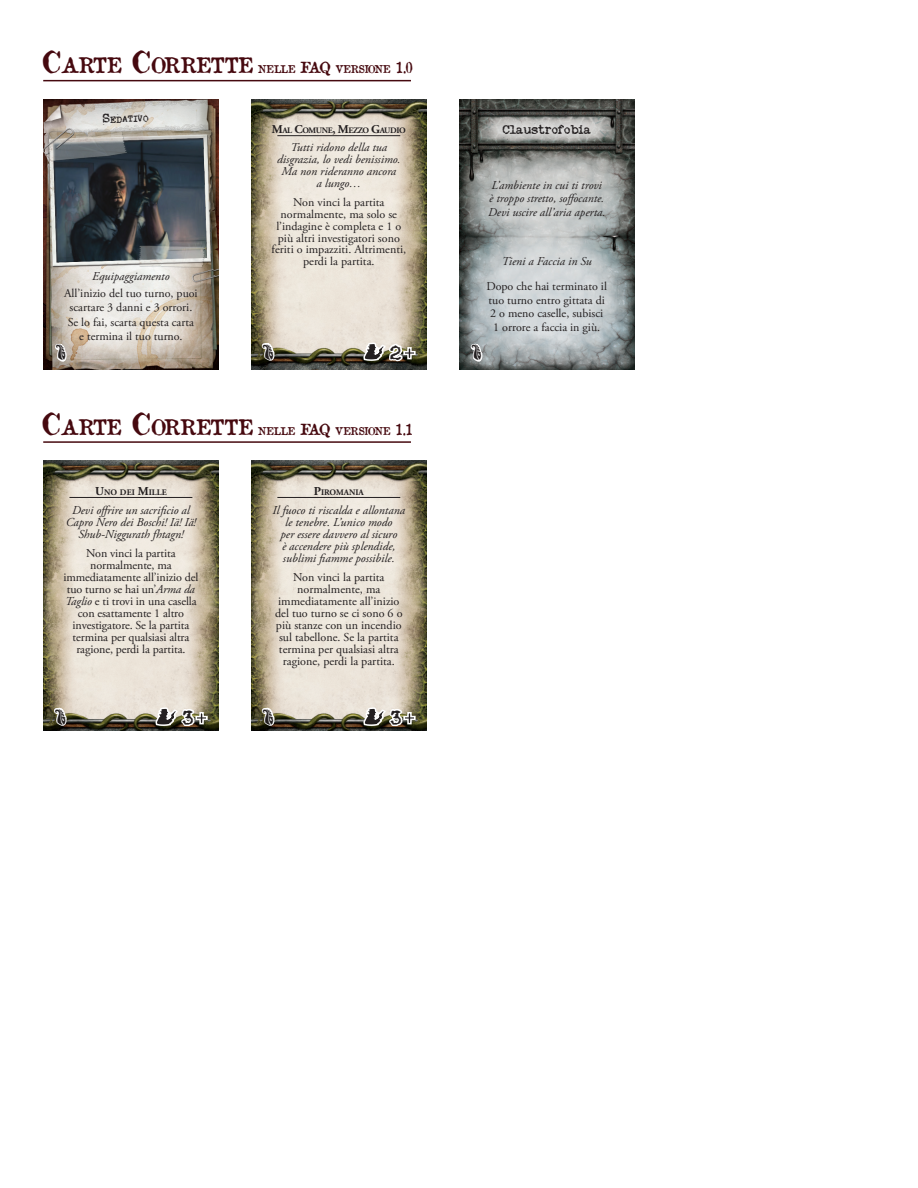
<style>
.page{position:relative;width:918px;height:1188px;background:#fff}
.page>*{position:absolute;margin:0;border:0;box-sizing:border-box;transform-origin:0 0}
.t1{font:27.15px "My Old Remington";color:#231f20}
.t2{font:26.85px "My Old Remington";color:#231f20}
.t3{font:17.1px "My Old Remington";color:#231f20;scale:1.05 1}
.t4{font:12.15px/12.1px "Adobe Garamond Pro";letter-spacing:-.01em;color:#231f20;text-align:center}
.t5{font:italic 12.15px/12.1px "Adobe Garamond Pro";color:#231f20;text-align:center}
.t6{font:12px/13.5px "Adobe Garamond Pro";color:#231f20;text-align:center}
.t7{font:italic 12px/13.5px "Adobe Garamond Pro";color:#231f20}
.t8{font:12px "My Old Remington";color:#231f20;scale:1.05 1}
.t9{font:11.85px/11.9px "Adobe Garamond Pro";color:#231f20;text-align:center}
.t10{font:italic 11.85px/11.9px "Adobe Garamond Pro";color:#231f20;text-align:center}
.Topic_Header{font:10.5px "Old Newspaper Types";letter-spacing:-.045em;color:#46090f}
.t11{font:700 8.4px "Adobe Garamond Pro";letter-spacing:-.03em;color:#231f20}
.t12{font:700 8.4px "Adobe Garamond Pro";color:#231f20}
.s1{font-size:30px}
.s2{font-size:21px}
.s3{font-size:15px}
.s4{font-size:17.1px}
.s5{font-style:italic}
.s6{font-size:11.85px}
.s7{font-size:12.15px}
</style>
<div class="page">
<hr style="left:43px;top:80px;width:368px;height:1px;background:#46090f">
<img style="left:251px;top:99px;width:176px;height:270px">
<svg style="left:363px;top:317px;width:53px;height:46px;background:#bdb6a9"></svg>
<hr style="left:277px;top:135px;width:123px;height:1px;background:#231f20">
<img style="left:43px;top:461px;width:176px;height:270px">
<svg style="left:155px;top:706px;width:53px;height:22px"></svg>
<hr style="left:69px;top:497px;width:123px;height:1px;background:#231f20">
<img style="left:43px;top:99px;width:176px;height:270px">
<img style="left:459px;top:99px;width:175px;height:270px">
<img style="left:251px;top:461px;width:176px;height:270px">
<svg style="left:363px;top:706px;width:53px;height:22px"></svg>
<hr style="left:277px;top:497px;width:123px;height:1px;background:#231f20">
<hr style="left:43px;top:441px;width:368px;height:2px;background:#46090f">
<svg style="left:253px;top:340px;width:24px;height:23px"></svg>
<svg style="left:45px;top:705px;width:24px;height:23px"></svg>
<svg style="left:53px;top:340px;width:15px;height:24px"></svg>
<svg style="left:469px;top:340px;width:15px;height:24px"></svg>
<svg style="left:253px;top:705px;width:24px;height:23px"></svg>
<p class="Topic_Header" style="left:41px;top:62px;width:374px"><span class="s1">C</span><span class="s2">ARTE</span> <span class="s1">C</span><span class="s2">ORRETTE</span> NELLE <span class="s3">FAQ</span> VERSIONE <span class="s3">1.0</span></p>
<p class="t8" style="left:102px;top:114px;width:45px;rotate:-2deg"><span class="s4">S</span>edativo</p>
<p class="t6" style="left:64px;top:269px;width:135px;line-height:16.6px"><span class="s5">Equipaggiamento<br></span>All’inizio del tuo turno, puoi</p>
<p class="t6" style="left:68px;top:301px;width:128px;line-height:14.4px">scartare 3 danni e 3 orrori.<br>Se lo fai, scarta questa carta e termina il tuo turno.</p>
<p class="t11" style="left:272px;top:125px;width:136px"><span class="s6">M</span>AL <span class="s6">C</span>OMUNE<span class="s6">, M</span>EZZO <span class="s6">G</span>AUDIO</p>
<p class="t10" style="left:277px;top:142px;width:125px">Tutti ridono della tua disgrazia, lo vedi benissimo.<br>Ma non rideranno ancora a lungo…</p>
<p class="t9" style="left:272px;top:197px;width:136px">Non vinci la partita normalmente, ma solo se l’indagine è completa e 1 o più altri investigatori sono feriti o impazziti. Altrimenti, perdi la partita.</p>
<p class="t2" style="left:390px;top:339px;width:13px">2</p>
<p class="Topic_Header" style="left:41px;top:424px;width:374px"><span class="s1">C</span><span class="s2">ARTE</span> <span class="s1">C</span><span class="s2">ORRETTE</span> NELLE <span class="s3">FAQ</span> VERSIONE <span class="s3">1.1</span></p>
<p class="t12" style="left:95px;top:487px;width:73px"><span class="s7">U</span>NO DEI <span class="s7">M</span>ILLE</p>
<p class="t5" style="left:66px;top:504px;width:132px">Devi offrire un sacrificio al<br>Capro Nero dei Boschi! Iä! Iä!<br>Shub-Niggurath fhtagn!</p>
<p class="t4" style="left:63px;top:547px;width:137px">Non vinci la partita normalmente, ma immediatamente all’inizio del tuo turno se hai un’<span class="s5">Arma da<br>Taglio</span> e ti trovi in una casella con esattamente 1 altro investigatore. Se la partita termina per qualsiasi altra ragione, perdi la partita.</p>
<p class="t1" style="left:183px;top:704px;width:12px">3</p>
<p class="t12" style="left:314px;top:487px;width:52px"><span class="s7">P</span>IROMANIA</p>
<p class="t5" style="left:273px;top:504px;width:134px">Il fuoco ti riscalda e allontana le tenebre. L’unico modo<br>per essere davvero al sicuro<br>è accendere più splendide, sublimi fiamme possibile.</p>
<p class="t4" style="left:275px;top:571px;width:129px">Non vinci la partita normalmente, ma immediatamente all’inizio del tuo turno se ci sono 6 o più stanze con un incendio sul tabellone. Se la partita termina per qualsiasi altra ragione, perdi la partita.</p>
<p class="t1" style="left:390px;top:704px;width:12px">3</p>
<p class="t3" style="left:502px;top:121px;width:86px">Claustrofobia</p>
<p class="t7" style="left:488px;top:179px;width:119px">L’ambiente in cui ti trovi è troppo stretto, soffocante.<br>Devi uscire all’aria aperta.</p>
<p class="t7" style="left:502px;top:255px;width:92px">Tieni a Faccia in Su</p>
<p class="t6" style="left:487px;top:280px;width:122px">Dopo che hai terminato il tuo turno entro gittata di<br>2 o meno caselle, subisci<br>1 orrore a faccia in giù.</p>
</div>
